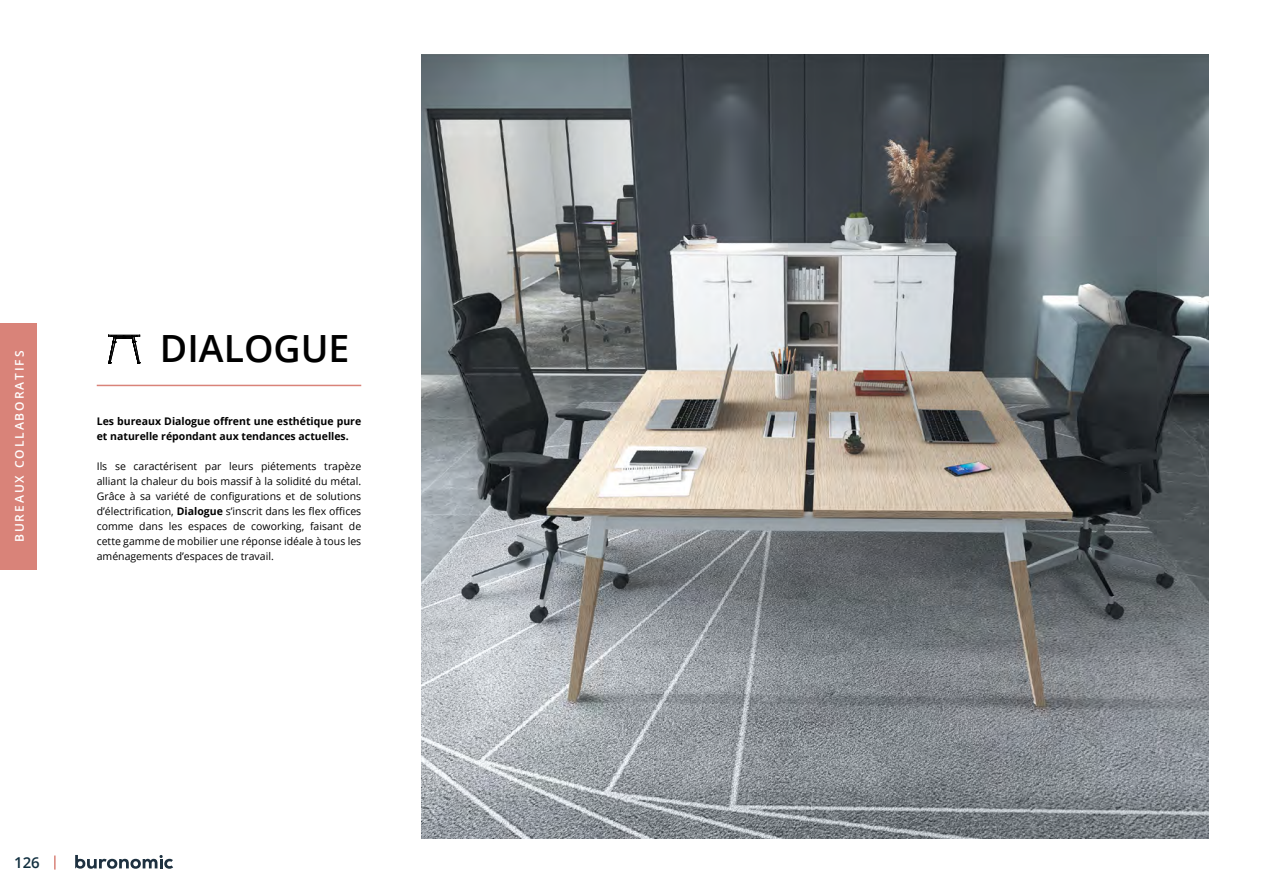
<style>
.page{position:relative;width:1263px;height:893px;background:#fff}
.page>*{position:absolute;margin:0;border:0;box-sizing:border-box;transform-origin:0 0}
.t1{font:600 37.5px "Open Sans";color:#000}
.t2{font:600 15px "Open Sans";color:#112f3f}
.t3{font:600 12px "Open Sans";letter-spacing:.16em;color:#fff}
.t4{font:10.5px/15px "Open Sans";color:#000;text-align:justify}
.t5{font:700 10.5px/15px "Open Sans";color:#000}
.s1{font-weight:700}
</style>
<div class="page">
<svg style="left:75px;top:855px;width:98px;height:14px"></svg>
<svg style="left:54px;top:855px;width:2px;height:15px"></svg>
<div style="left:0;top:323px;width:36px;height:247px;background:#d98379"></div>
<svg style="left:108px;top:335px;width:32px;height:29px"></svg>
<hr style="left:97px;top:385px;width:264px;height:1px;background:#d98379">
<img style="left:421px;top:54px;width:788px;height:785px">
<p class="t3" style="left:11px;top:542px;width:193px;rotate:-90deg">BUREAUX COLLABORATIFS</p>
<h1 class="t1" style="left:160px;top:323px;width:191px">DIALOGUE</h1>
<p class="t5" style="left:97px;top:413px;width:266px">Les bureaux Dialogue offrent une esthétique pure et naturelle répondant aux tendances actuelles.</p>
<p class="t4" style="left:97px;top:458px;width:266px">Ils se caractérisent par leurs piétements trapèze alliant la chaleur du bois massif à la solidité du métal.<br>Grâce à sa variété de configurations et de solutions d’électrification, <span class="s1">Dialogue</span> s’inscrit dans les flex offices comme dans les espaces de coworking, faisant de cette gamme de mobilier une réponse idéale à tous les aménagements d’espaces de travail.</p>
<h2 class="t2" style="left:14px;top:852px;width:27px">126</h2>
</div>
